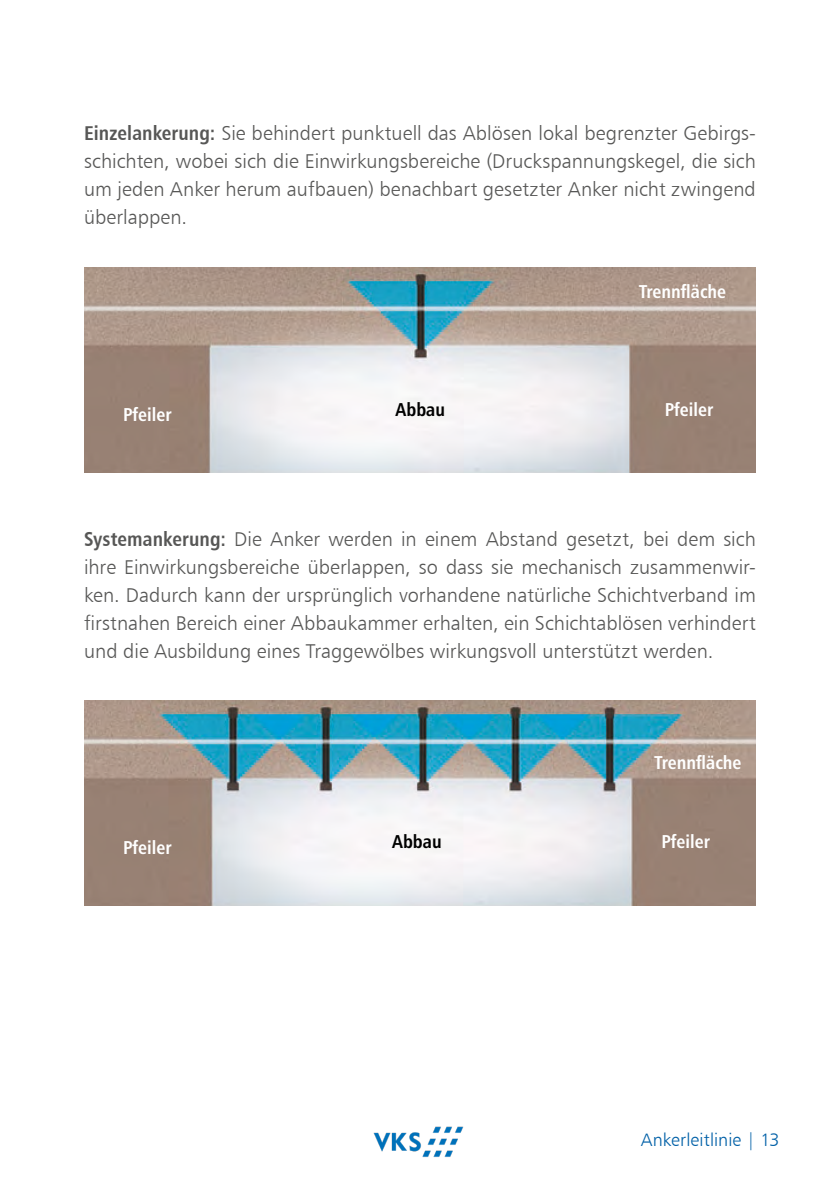
<style>
.page{position:relative;width:840px;height:1191px;background:#fff}
.page>*{position:absolute;margin:0;border:0;box-sizing:border-box;transform-origin:0 0}
.t1{font:20px/28px "Humanist 777 BT Light B";letter-spacing:.005em;color:#575756;text-align:justify}
.t2{font:18.6px "Humanist 777 BT Bold Condensed B";color:#fff}
.t3{font:18.6px "Humanist 777 BT Bold Condensed B";color:#000}
.t4{font:18px "Humanist 777 BT Light B";letter-spacing:.005em;color:#0060a7}
.s1{font-family:"Humanist 777 BT Bold Condensed B"}
</style>
<div class="page">
<img style="left:373px;top:1126px;width:91px;height:31px">
<img style="left:84px;top:267px;width:671px;height:205px">
<img style="left:84px;top:701px;width:671px;height:205px">
<p class="t1" style="left:84px;top:119px;width:673px"><span class="s1">Einzelankerung:</span> Sie behindert punktuell das Ablösen lokal begrenzter Gebirgs&shy;schichten, wobei sich die Einwirkungsbereiche (Druckspannungskegel, die sich um jeden Anker herum aufbauen) benachbart gesetzter Anker nicht zwingend überlappen.</p>
<p class="t2" style="left:638px;top:279px;width:89px">Trennfläche</p>
<p class="t2" style="left:123px;top:403px;width:50px">Pfeiler</p>
<p class="t3" style="left:395px;top:397px;width:51px">Abbau</p>
<p class="t2" style="left:664px;top:397px;width:50px">Pfeiler</p>
<p class="t1" style="left:84px;top:525px;width:673px"><span class="s1">Systemankerung:</span> Die Anker werden in einem Abstand gesetzt, bei dem sich ihre Einwirkungsbereiche überlappen, so dass sie mechanisch zusammenwir&shy;ken. Dadurch kann der ursprünglich vorhandene natürliche Schichtverband im firstnahen Bereich einer Abbaukammer erhalten, ein Schichtablösen verhindert und die Ausbildung eines Traggewölbes wirkungsvoll unterstützt werden.</p>
<p class="t2" style="left:654px;top:751px;width:89px">Trennfläche</p>
<p class="t2" style="left:123px;top:835px;width:50px">Pfeiler</p>
<p class="t3" style="left:392px;top:830px;width:51px">Abbau</p>
<p class="t2" style="left:661px;top:830px;width:50px">Pfeiler</p>
<p class="t4" style="left:640px;top:1128px;width:140px">Ankerleitlinie | 13</p>
</div>
